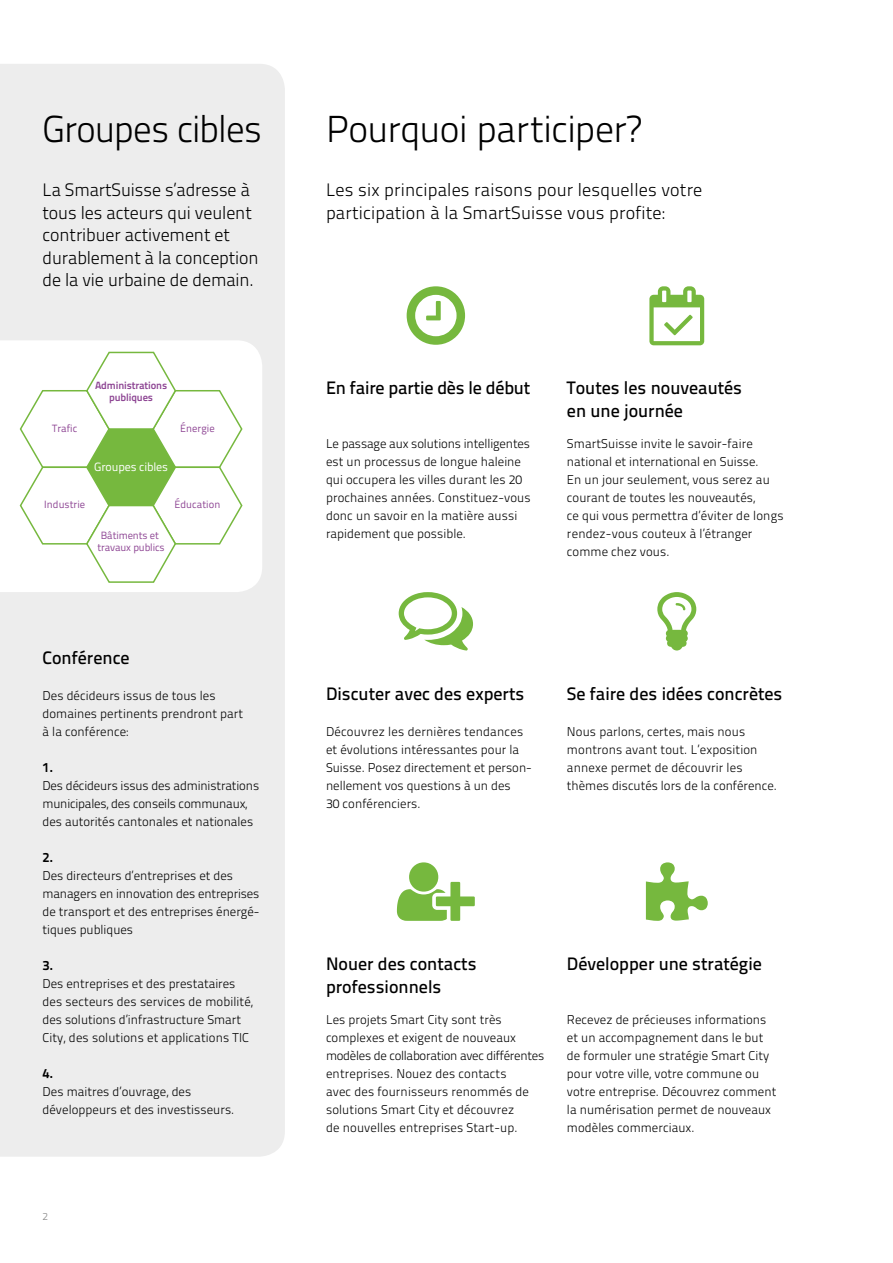
<style>
.page{position:relative;width:893px;height:1263px;background:#fff}
.page>*{position:absolute;margin:0;border:0;box-sizing:border-box;transform-origin:0 0}
.t1{font:37.5px "Titillium Text 25 L 250 wt";letter-spacing:-.015em;color:#000}
.t2{font:18px/22.5px "Titillium Text 25 L 250 wt";letter-spacing:-.005em;color:#000}
.t3{font:18px/22.5px "Titillium Text 25 L 600 wt";color:#000}
.t4{font:13.5px "Titillium Text 25 L 800 wt";color:#000}
.t5{font:12.75px/18px "Titillium Text 25 L 250 wt";letter-spacing:.005em;color:#000}
.t6{font:12px "Titillium Text 25 L 400 wt";letter-spacing:-.01em;color:#fff}
.t7{font:10.5px/12px "Titillium Text 25 L 400 wt";letter-spacing:.005em;color:#8e4694;text-align:center}
.t8{font:10.5px/12px "Titillium Text 25 L 800 wt";letter-spacing:-.01em;color:#8e4694;text-align:center}
.t9{font:10.5px "Titillium Text 25 L 250 wt";color:#878787}
</style>
<div class="page">
<div style="left:0;top:64px;width:285px;height:1093px;background:#ededed"></div>
<svg style="left:0;top:340px;width:262px;height:252px"></svg>
<svg style="left:20px;top:352px;width:223px;height:231px"></svg>
<svg style="left:657px;top:592px;width:39px;height:58px"></svg>
<svg style="left:399px;top:592px;width:74px;height:58px"></svg>
<svg style="left:397px;top:862px;width:78px;height:59px"></svg>
<svg style="left:646px;top:862px;width:62px;height:59px"></svg>
<svg style="left:649px;top:286px;width:55px;height:59px"></svg>
<svg style="left:407px;top:286px;width:58px;height:59px"></svg>
<h1 class="t1" style="left:43px;top:102px;width:221px">Groupes cibles</h1>
<h2 class="t2" style="left:43px;top:178px;width:218px">La SmartSuisse s’adresse à tous les acteurs qui veulent contribuer activement et durablement à la conception de la vie urbaine de demain.</h2>
<p class="t7" style="left:52px;top:422px;width:27px">Trafic</p>
<p class="t8" style="left:95px;top:379px;width:74px">Administrations publiques</p>
<p class="t7" style="left:180px;top:422px;width:36px">Énergie</p>
<p class="t7" style="left:44px;top:498px;width:42px">Industrie</p>
<p class="t6" style="left:94px;top:458px;width:75px">Groupes cibles</p>
<p class="t7" style="left:97px;top:529px;width:69px">Bâtiments et travaux publics</p>
<p class="t7" style="left:175px;top:498px;width:47px">Éducation</p>
<h2 class="t3" style="left:43px;top:646px;width:89px">Conférence</h2>
<p class="t5" style="left:43px;top:686px;width:202px">Des décideurs issus de tous les domaines pertinents prendront part à la conférence:</p>
<p class="t4" style="left:43px;top:757px;width:12px">1.</p>
<p class="t5" style="left:43px;top:776px;width:218px">Des décideurs issus des administrations municipales, des conseils communaux, des autorités cantonales et nationales</p>
<p class="t4" style="left:43px;top:847px;width:12px">2.</p>
<p class="t5" style="left:43px;top:866px;width:218px">Des directeurs d’entreprises et des managers en innovation des entreprises de transport et des entreprises énergé&shy;tiques publiques</p>
<p class="t4" style="left:43px;top:955px;width:12px">3.</p>
<p class="t5" style="left:43px;top:974px;width:212px">Des entreprises et des prestataires des secteurs des services de mobilité, des solutions d’infrastructure Smart City, des solutions et applications TIC</p>
<p class="t4" style="left:43px;top:1063px;width:12px">4.</p>
<p class="t5" style="left:43px;top:1082px;width:193px">Des maitres d’ouvrage, des développeurs et des investisseurs.</p>
<p class="t9" style="left:43px;top:1209px;width:7px">2</p>
<h1 class="t1" style="left:326px;top:102px;width:317px">Pourquoi participer?</h1>
<h2 class="t2" style="left:326px;top:178px;width:378px">Les six principales raisons pour lesquelles votre participation à la SmartSuisse vous profite:</h2>
<h2 class="t3" style="left:326px;top:376px;width:206px">En faire partie dès le début</h2>
<p class="t5" style="left:326px;top:434px;width:206px">Le passage aux solutions intelligentes est un processus de longue haleine qui occupera les villes durant les 20 prochaines années. Constituez-vous donc un savoir en la matière aussi rapidement que possible.</p>
<h2 class="t3" style="left:567px;top:376px;width:177px">Toutes les nouveautés en une journée</h2>
<p class="t5" style="left:567px;top:434px;width:218px">SmartSuisse invite le savoir-faire national et international en Suisse.<br>En un jour seulement, vous serez au courant de toutes les nouveautés,<br>ce qui vous permettra d’éviter de longs rendez-vous couteux à l’étranger comme chez vous.</p>
<h2 class="t3" style="left:326px;top:682px;width:200px">Discuter avec des experts</h2>
<p class="t5" style="left:326px;top:722px;width:207px">Découvrez les dernières tendances et évolutions intéressantes pour la<br>Suisse. Posez directement et person&shy;nellement vos questions à un des<br>30 conférenciers.</p>
<h2 class="t3" style="left:567px;top:682px;width:217px">Se faire des idées concrètes</h2>
<p class="t5" style="left:567px;top:722px;width:212px">Nous parlons, certes, mais nous montrons avant tout. L’exposition annexe permet de découvrir les thèmes discutés lors de la conférence.</p>
<h2 class="t3" style="left:326px;top:952px;width:152px">Nouer des contacts professionnels</h2>
<p class="t5" style="left:326px;top:1010px;width:220px">Les projets Smart City sont très complexes et exigent de nouveaux modèles de collaboration avec différentes entreprises. Nouez des contacts<br>avec des fournisseurs renommés de solutions Smart City et découvrez<br>de nouvelles entreprises Start-up.</p>
<h2 class="t3" style="left:567px;top:952px;width:196px">Développer une stratégie</h2>
<p class="t5" style="left:567px;top:1010px;width:211px">Recevez de précieuses informations et un accompagnement dans le but de formuler une stratégie Smart City pour votre ville, votre commune ou votre entreprise. Découvrez comment la numérisation permet de nouveaux modèles commerciaux.</p>
</div>
